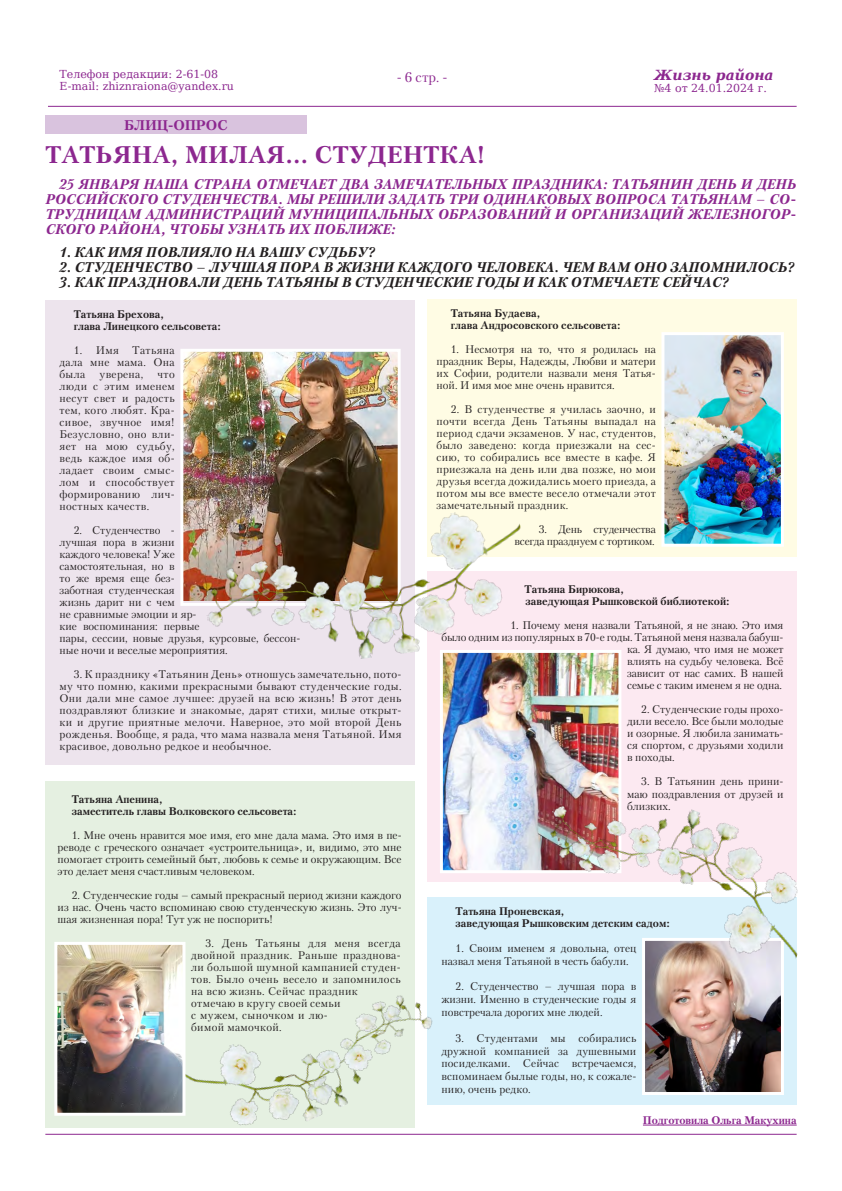
<style>
.page{position:relative;width:842px;height:1191px;background:#fff}
.page>*{position:absolute;margin:0;border:0;box-sizing:border-box;transform-origin:0 0}
.Заголовок{font:700 24px "Petersburg C";letter-spacing:.02em;color:#8c278f}
.Врезка{font:italic 700 14px/15px "Petersburg C";color:#8c278f;text-align:justify}
.Врезка-2{font:italic 700 14px "Petersburg C";color:#231f20}
.t1{font:italic 700 14px "DejaVu Serif";color:#8c278f}
.t2{font:700 14px "Petersburg C";color:#8c278f}
.t3{font:14px "Petersburg C";color:#8c278f}
.Текст{font:11px/12px "Petersburg C";color:#231f20;text-align:justify}
.Текст-2{font:700 11px "Petersburg C";color:#231f20}
.Текст-3{font:11px/12px "Petersburg C";letter-spacing:.03em;color:#231f20}
.t4{font:11px "DejaVu Serif";color:#8c278f}
.Текст-4{font:11px/12px "Petersburg C";letter-spacing:-.02em;color:#231f20;text-align:right}
.Подпись{font:700 11px "Petersburg C";color:#8c278f}
</style>
<div class="page">
<div style="left:427px;top:300px;width:370px;height:257px;background:#fffce4"></div>
<div style="left:427px;top:897px;width:370px;height:207px;background:#d9f1fb"></div>
<div style="left:45px;top:781px;width:369px;height:347px;background:#e5f0e1"></div>
<hr style="left:48px;top:106px;width:749px;height:1px;background:#8c278f">
<hr style="left:45px;top:1133px;width:752px;height:1px;background:#8c278f">
<div style="left:45px;top:115px;width:261px;height:19px;background:#d9c3de"></div>
<div style="left:45px;top:300px;width:369px;height:464px;background:#ede4ed"></div>
<div style="left:427px;top:571px;width:370px;height:311px;background:#fce9f1"></div>
<img style="left:184px;top:353px;width:213px;height:247px">
<div style="left:180px;top:349px;width:221px;height:257px;border:3px solid #fff"></div>
<hr style="left:643px;top:1124px;width:154px;height:1px;background:#8c278f">
<img style="left:665px;top:336px;width:115px;height:207px">
<div style="left:661px;top:332px;width:123px;height:215px;border:3px solid #fff"></div>
<img style="left:197px;top:503px;width:324px;height:174px">
<img style="left:178px;top:970px;width:271px;height:165px">
<img style="left:646px;top:974px;width:134px;height:117px">
<div style="left:642px;top:938px;width:142px;height:157px;border:3px solid #fff"></div>
<img style="left:444px;top:654px;width:173px;height:215px">
<div style="left:440px;top:650px;width:181px;height:223px;border:3px solid #fff"></div>
<img style="left:529px;top:763px;width:269px;height:211px">
<img style="left:58px;top:946px;width:123px;height:165px">
<div style="left:54px;top:942px;width:131px;height:173px;border:3px solid #fff"></div>
<p class="t4" style="left:60px;top:66px;width:160px">Телефон редакции: 2-61-08</p>
<p class="t4" style="left:60px;top:78px;width:176px">E-mail: zhiznraiona@yandex.ru</p>
<p class="t3" style="left:397px;top:68px;width:52px">- 6 стр. -</p>
<p class="t1" style="left:654px;top:64px;width:121px">Жизнь района</p>
<p class="t4" style="left:654px;top:80px;width:114px">№4 от 24.01.2024 г.</p>
<p class="t2" style="left:124px;top:117px;width:105px">БЛИЦ-ОПРОС</p>
<p class="Заголовок" style="left:45px;top:140px;width:441px">ТАТЬЯНА, МИЛАЯ… СТУДЕНТКА!</p>
<p class="Врезка" style="left:45px;top:176px;width:752px;text-indent:14px">25 ЯНВАРЯ НАША СТРАНА ОТМЕЧАЕТ ДВА ЗАМЕЧАТЕЛЬНЫХ ПРАЗДНИКА: ТАТЬЯНИН ДЕНЬ И ДЕНЬ РОССИЙСКОГО СТУДЕНЧЕСТВА. МЫ РЕШИЛИ ЗАДАТЬ ТРИ ОДИНАКОВЫХ ВОПРОСА ТАТЬЯНАМ – СО-ТРУДНИЦАМ АДМИНИСТРАЦИЙ МУНИЦИПАЛЬНЫХ ОБРАЗОВАНИЙ И ОРГАНИЗАЦИЙ ЖЕЛЕЗНОГОР-СКОГО РАЙОНА, ЧТОБЫ УЗНАТЬ ИХ ПОБЛИЖЕ:</p>
<p class="Врезка-2" style="left:60px;top:244px;width:317px">1. КАК ИМЯ ПОВЛИЯЛО НА ВАШУ СУДЬБУ?</p>
<p class="Врезка-2" style="left:60px;top:259px;width:736px">2. СТУДЕНЧЕСТВО – ЛУЧШАЯ ПОРА В ЖИЗНИ КАЖДОГО ЧЕЛОВЕКА. ЧЕМ ВАМ ОНО ЗАПОМНИЛОСЬ?</p>
<p class="Врезка-2" style="left:60px;top:274px;width:670px">3. КАК ПРАЗДНОВАЛИ ДЕНЬ ТАТЬЯНЫ В СТУДЕНЧЕСКИЕ ГОДЫ И КАК ОТМЕЧАЕТЕ СЕЙЧАС?</p>
<p class="Текст-2" style="left:74px;top:308px;width:92px">Татьяна Брехова,</p>
<p class="Текст-2" style="left:74px;top:320px;width:149px">глава Линецкого сельсовета:</p>
<p class="Текст" style="left:60px;top:344px;width:117px;text-indent:14px">1. Имя Татьяна дала мне мама. Она была</p>
<p class="Текст-3" style="left:100px;top:368px;width:45px">уверена,</p>
<p class="Текст" style="left:60px;top:368px;width:117px;text-indent:98px">что люди с этим именем несут свет и радость тем, кого любят. Кра&shy;сивое, звучное имя!<br>Безусловно, оно вли&shy;яет на мою судьбу, ведь каждое имя об&shy;ладает своим смыс&shy;лом и способствует формированию лич&shy;ностных качеств.</p>
<p class="Текст" style="left:60px;top:524px;width:243px;text-align:left;text-indent:14px">2. Студенчество -<br>лучшая пора в жизни<br>каждого человека! Уже<br>самостоятельная, но в<br>то же время еще без-<br>заботная студенческая<br>жизнь дарит ни с чем<br>не сравнимые эмоции и яр-<br>кие воспоминания: первые<br>пары, сессии, новые друзья, курсовые, бессон&shy;ные ночи и веселые мероприятия.</p>
<p class="Текст" style="left:60px;top:668px;width:344px;text-indent:14px">3. К празднику «Татьянин День» отношусь замечательно, пото&shy;му что помню, какими прекрасными бывают студенческие годы.<br>Они дали мне самое лучшее: друзей на всю жизнь! В этот день поздравляют близкие и знакомые, дарят стихи, милые открыт&shy;ки и другие приятные мелочи. Наверное, это мой второй День рожденья. Вообще, я рада, что мама назвала меня Татьяной. Имя красивое, довольно редкое и необычное.</p>
<p class="Текст-2" style="left:72px;top:792px;width:92px">Татьяна Апенина,</p>
<p class="Текст-2" style="left:72px;top:804px;width:226px">заместитель главы Волковского сельсовета:</p>
<p class="Текст" style="left:58px;top:828px;width:345px;text-indent:14px">1. Мне очень нравится мое имя, его мне дала мама. Это имя в пе&shy;реводе с греческого означает «устроительница», и, видимо, это мне помогает строить семейный быт, любовь к семье и окружающим. Все это делает меня счастливым человеком.</p>
<p class="Текст" style="left:58px;top:888px;width:345px;text-indent:14px">2. Студенческие годы – самый прекрасный период жизни каждого из нас. Очень часто вспоминаю свою студенческую жизнь. Это луч&shy;шая жизненная пора! Тут уж не поспорить!</p>
<p class="Текст-3" style="left:191px;top:936px;width:211px;text-indent:14px">3. День Татьяны для меня всегда двойной праздник. Раньше празднова&shy;ли большой шумной кампанией студен&shy;тов. Было очень весело и запомнилось на всю жизнь. Сейчас праздник отмечаю в кругу своей семьи<br>с мужем, сыночком и лю-<br>бимой мамочкой.</p>
<p class="Текст-2" style="left:451px;top:307px;width:91px">Татьяна Будаева,</p>
<p class="Текст-2" style="left:451px;top:319px;width:171px">глава Андросовского сельсовета:</p>
<p class="Текст" style="left:437px;top:343px;width:221px;text-indent:14px">1. Несмотря на то, что я родилась на праздник Веры, Надежды, Любви и матери их Софии, родители назвали меня Татья&shy;ной. И имя мое мне очень нравится.</p>
<p class="Текст" style="left:437px;top:403px;width:221px;text-indent:14px">2. В студенчестве я училась заочно, и почти всегда День Татьяны выпадал на период сдачи экзаменов. У нас, студентов, было заведено: когда приезжали на сес&shy;сию, то собирались все вместе в кафе. Я приезжала на день или два позже, но мои друзья всегда дожидались моего приезда, а потом мы все вместе весело отмечали этот замечательный праздник.</p>
<p class="Текст-4" style="left:515px;top:523px;width:143px">3. День студенчества всегда празднуем с тортиком.</p>
<p class="Текст-2" style="left:525px;top:583px;width:101px">Татьяна Бирюкова,</p>
<p class="Текст-2" style="left:526px;top:595px;width:206px">заведующая Рышковской библиотекой:</p>
<p class="Текст" style="left:441px;top:619px;width:344px;text-align:right">1. Почему меня назвали Татьяной, я не знаю. Это имя<br>было одним из популярных в 70-е годы. Татьяной меня назвала бабуш&shy;ка. Я думаю, что имя не может<br>влиять на судьбу человека. Всё<br>зависит от нас самих. В нашей<br>семье с таким именем я не одна.</p>
<p class="Текст" style="left:627px;top:703px;width:158px;text-indent:14px">2. Студенческие годы прохо&shy;дили весело. Все были молодые и озорные. Я любила занимать&shy;ся спортом, с друзьями ходили в походы.</p>
<p class="Текст" style="left:627px;top:775px;width:158px;text-indent:14px">3. В Татьянин день прини&shy;маю поздравления от друзей и близких.</p>
<p class="Текст-2" style="left:456px;top:905px;width:110px">Татьяна Проневская,</p>
<p class="Текст-2" style="left:456px;top:917px;width:216px">заведующая Рышковским детским садом:</p>
<p class="Текст" style="left:441px;top:941px;width:196px;line-height:12.8px;text-indent:14px">1. Своим именем я довольна, отец назвал меня Татьяной в честь бабули.</p>
<p class="Текст" style="left:441px;top:980px;width:196px;line-height:12.8px;text-indent:14px">2. Студенчество – лучшая пора в жизни. Именно в студенческие годы я повстречала дорогих мне людей.</p>
<p class="Текст" style="left:441px;top:1031px;width:196px;line-height:12.8px;text-indent:14px">3. Студентами мы собирались дружной компанией за душевными посиделками. Сейчас встречаемся, вспоминаем былые годы, но, к сожале&shy;нию, очень редко.</p>
<p class="Подпись" style="left:643px;top:1113px;width:155px">Подготовила Ольга Макухина</p>
</div>
